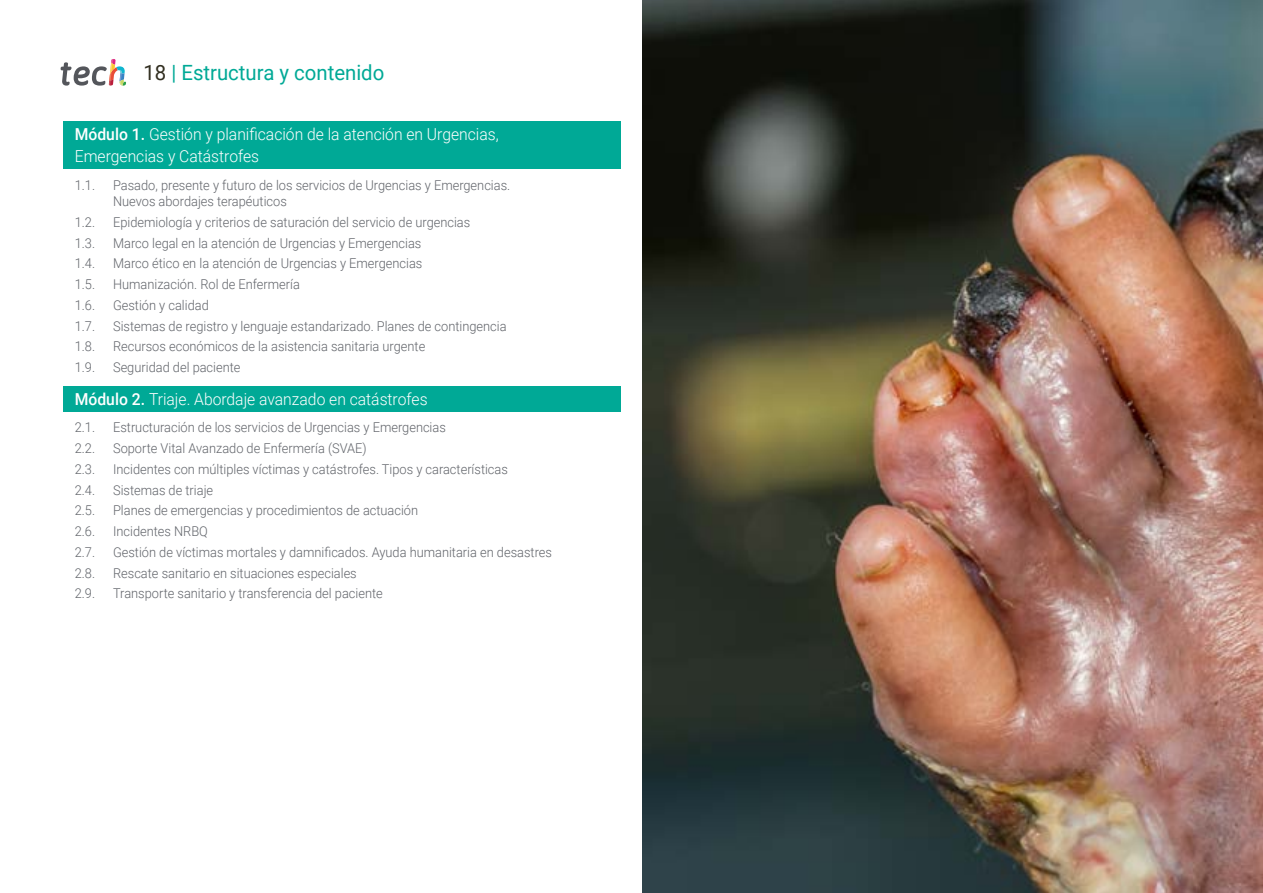
<style>
.page{position:relative;width:1263px;height:893px;background:#fff}
.page>*{position:absolute;margin:0;border:0;box-sizing:border-box;transform-origin:0 0}
.t1{font:21px "Roboto";color:#00a996}
.t2{font:300 16.5px/22.5px "Roboto";color:#fff;scale:.95 1}
.t3{font:300 13.5px/16.5px "Roboto";color:#61646a;scale:.95 1}
.s1{color:#312e20}
.s2{font-weight:500}
</style>
<div class="page">
<div style="left:64px;top:121px;width:557px;height:48px;background:#00a996"></div>
<div style="left:64px;top:386px;width:557px;height:25px;background:#00a996"></div>
<img style="left:642px;top:0;width:621px;height:893px">
<svg style="left:61px;top:59px;width:65px;height:27px"></svg>
<h1 class="t1" style="left:144px;top:57px;width:242px"><span class="s1">18</span> | Estructura y contenido</h1>
<p class="t2" style="left:75px;top:122px;width:448px"><span class="s2">Módulo 1.</span> Gestión y planificación de la atención en Urgencias,<br>Emergencias y Catástrofes</p>
<p class="t3" style="left:75px;top:176px;width:23px">1.1.</p>
<p class="t3" style="left:113px;top:176px;width:420px">Pasado, presente y futuro de los servicios de Urgencias y Emergencias.<br>Nuevos abordajes terapéuticos</p>
<p class="t3" style="left:75px;top:213px;width:23px">1.2.</p>
<p class="t3" style="left:113px;top:213px;width:378px">Epidemiología y criterios de saturación del servicio de urgencias</p>
<p class="t3" style="left:75px;top:234px;width:23px">1.3.</p>
<p class="t3" style="left:113px;top:234px;width:326px">Marco legal en la atención de Urgencias y Emergencias</p>
<p class="t3" style="left:75px;top:255px;width:23px">1.4.</p>
<p class="t3" style="left:113px;top:255px;width:327px">Marco ético en la atención de Urgencias y Emergencias</p>
<p class="t3" style="left:75px;top:276px;width:23px">1.5.</p>
<p class="t3" style="left:113px;top:276px;width:198px">Humanización. Rol de Enfermería</p>
<p class="t3" style="left:75px;top:296px;width:23px">1.6.</p>
<p class="t3" style="left:113px;top:296px;width:102px">Gestión y calidad</p>
<p class="t3" style="left:75px;top:317px;width:23px">1.7.</p>
<p class="t3" style="left:113px;top:317px;width:416px">Sistemas de registro y lenguaje estandarizado. Planes de contingencia</p>
<p class="t3" style="left:75px;top:338px;width:23px">1.8.</p>
<p class="t3" style="left:113px;top:338px;width:330px">Recursos económicos de la asistencia sanitaria urgente</p>
<p class="t3" style="left:75px;top:359px;width:23px">1.9.</p>
<p class="t3" style="left:113px;top:359px;width:136px">Seguridad del paciente</p>
<p class="t2" style="left:75px;top:387px;width:373px"><span class="s2">Módulo 2.</span> Triaje. Abordaje avanzado en catástrofes</p>
<p class="t3" style="left:75px;top:419px;width:23px">2.1.</p>
<p class="t3" style="left:113px;top:419px;width:352px">Estructuración de los servicios de Urgencias y Emergencias</p>
<p class="t3" style="left:75px;top:440px;width:23px">2.2.</p>
<p class="t3" style="left:113px;top:440px;width:268px">Soporte Vital Avanzado de Enfermería (SVAE)</p>
<p class="t3" style="left:75px;top:460px;width:23px">2.3.</p>
<p class="t3" style="left:113px;top:460px;width:417px">Incidentes con múltiples víctimas y catástrofes. Tipos y características</p>
<p class="t3" style="left:75px;top:481px;width:23px">2.4.</p>
<p class="t3" style="left:113px;top:481px;width:107px">Sistemas de triaje</p>
<p class="t3" style="left:75px;top:502px;width:23px">2.5.</p>
<p class="t3" style="left:113px;top:502px;width:323px">Planes de emergencias y procedimientos de actuación</p>
<p class="t3" style="left:75px;top:523px;width:23px">2.6.</p>
<p class="t3" style="left:113px;top:523px;width:101px">Incidentes NRBQ</p>
<p class="t3" style="left:75px;top:543px;width:23px">2.7.</p>
<p class="t3" style="left:113px;top:543px;width:463px">Gestión de víctimas mortales y damnificados. Ayuda humanitaria en desastres</p>
<p class="t3" style="left:75px;top:564px;width:23px">2.8.</p>
<p class="t3" style="left:113px;top:564px;width:258px">Rescate sanitario en situaciones especiales</p>
<p class="t3" style="left:75px;top:585px;width:23px">2.9.</p>
<p class="t3" style="left:113px;top:585px;width:285px">Transporte sanitario y transferencia del paciente</p>
</div>
